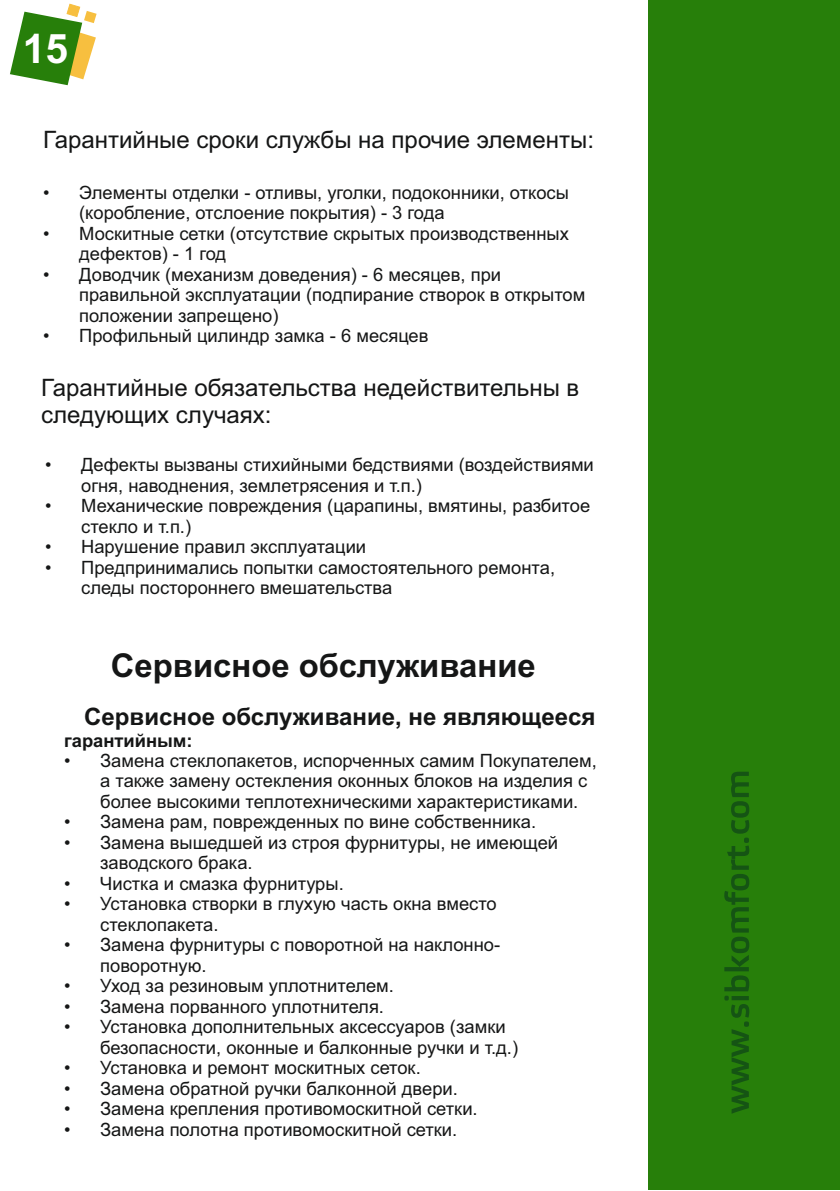
<style>
.page{position:relative;width:840px;height:1191px;background:#fff}
.page>*{position:absolute;margin:0;border:0;box-sizing:border-box;transform-origin:0 0}
.t1{font:700 40.6px "Arial";color:#fff}
.t2{font:700 32.8px "Arial";color:#151616}
.t3{font:24px/26.8px "Arial";color:#151616}
.t4{font:700 24px "Arial";color:#151616}
.t5{font:18.4px/20.4px "Arial";color:#151616}
.t6{font:700 18.4px "Arial";color:#151616}
</style>
<div class="page">
<div style="left:648px;top:0;width:191px;height:1190px;background:#277f0a"></div>
<svg style="left:10px;top:4px;width:87px;height:81px"></svg>
<svg style="left:724px;top:771px;width:24px;height:342px"></svg>
<h1 class="t1" style="left:23px;top:33px;width:47px">15</h1>
<h3 class="t3" style="left:43px;top:129px;width:552px">Гарантийные сроки службы на прочие элементы:</h3>
<p class="t5" style="left:79px;top:184px;width:491px;text-indent:-36px">• Элементы отделки - отливы, уголки, подоконники, откосы (коробление, отслоение покрытия) - 3 года</p>
<p class="t5" style="left:79px;top:225px;width:491px;text-indent:-36px">• Москитные сетки (отсутствие скрытых производственных дефектов) - 1 год</p>
<p class="t5" style="left:79px;top:266px;width:507px;text-indent:-36px">• Доводчик (механизм доведения) - 6 месяцев, при правильной эксплуатации (подпирание створок в открытом положении запрещено)</p>
<p class="t5" style="left:43px;top:327px;width:387px">• Профильный цилиндр замка - 6 месяцев</p>
<h3 class="t3" style="left:41px;top:377px;width:539px">Гарантийные обязательства недействительны в следующих случаях:</h3>
<p class="t5" style="left:81px;top:456px;width:514px;text-indent:-36px">• Дефекты вызваны стихийными бедствиями (воздействиями огня, наводнения, землетрясения и т.п.)</p>
<p class="t5" style="left:81px;top:497px;width:510px;text-indent:-36px">• Механические повреждения (царапины, вмятины, разбитое стекло и т.п.)</p>
<p class="t5" style="left:45px;top:538px;width:322px">• Нарушение правил эксплуатации</p>
<p class="t5" style="left:81px;top:559px;width:475px;text-indent:-36px">• Предпринимались попытки самостоятельного ремонта, следы постороннего вмешательства</p>
<h2 class="t2" style="left:111px;top:653px;width:426px">Сервисное обслуживание</h2>
<h3 class="t4" style="left:84px;top:707px;width:512px">Сервисное обслуживание, не являющееся</h3>
<p class="t6" style="left:64px;top:733px;width:130px">гарантийным:</p>
<p class="t5" style="left:100px;top:752px;width:498px;text-indent:-36px">• Замена стеклопакетов, испорченных самим Покупателем, а также замену остекления оконных блоков на изделия с более высокими теплотехническими характеристиками.</p>
<p class="t5" style="left:64px;top:813px;width:473px">• Замена рам, поврежденных по вине собственника.</p>
<p class="t5" style="left:100px;top:834px;width:459px;text-indent:-36px">• Замена вышедшей из строя фурнитуры, не имеющей заводского брака.</p>
<p class="t5" style="left:64px;top:875px;width:281px">• Чистка и смазка фурнитуры.</p>
<p class="t5" style="left:100px;top:895px;width:398px;text-indent:-36px">• Установка створки в глухую часть окна вместо стеклопакета.</p>
<p class="t5" style="left:100px;top:936px;width:401px;text-indent:-36px">• Замена фурнитуры с поворотной на наклонно&shy;поворотную.</p>
<p class="t5" style="left:64px;top:977px;width:331px">• Уход за резиновым уплотнителем.</p>
<p class="t5" style="left:64px;top:997px;width:321px">• Замена порванного уплотнителя.</p>
<p class="t5" style="left:100px;top:1018px;width:419px;text-indent:-36px">• Установка дополнительных аксессуаров (замки безопасности, оконные и балконные ручки и т.д.)</p>
<p class="t5" style="left:64px;top:1059px;width:358px">• Установка и ремонт москитных сеток.</p>
<p class="t5" style="left:64px;top:1079px;width:395px">• Замена обратной ручки балконной двери.</p>
<p class="t5" style="left:64px;top:1100px;width:415px">• Замена крепления противомоскитной сетки.</p>
<p class="t5" style="left:64px;top:1120px;width:394px">• Замена полотна противомоскитной сетки.</p>
</div>
